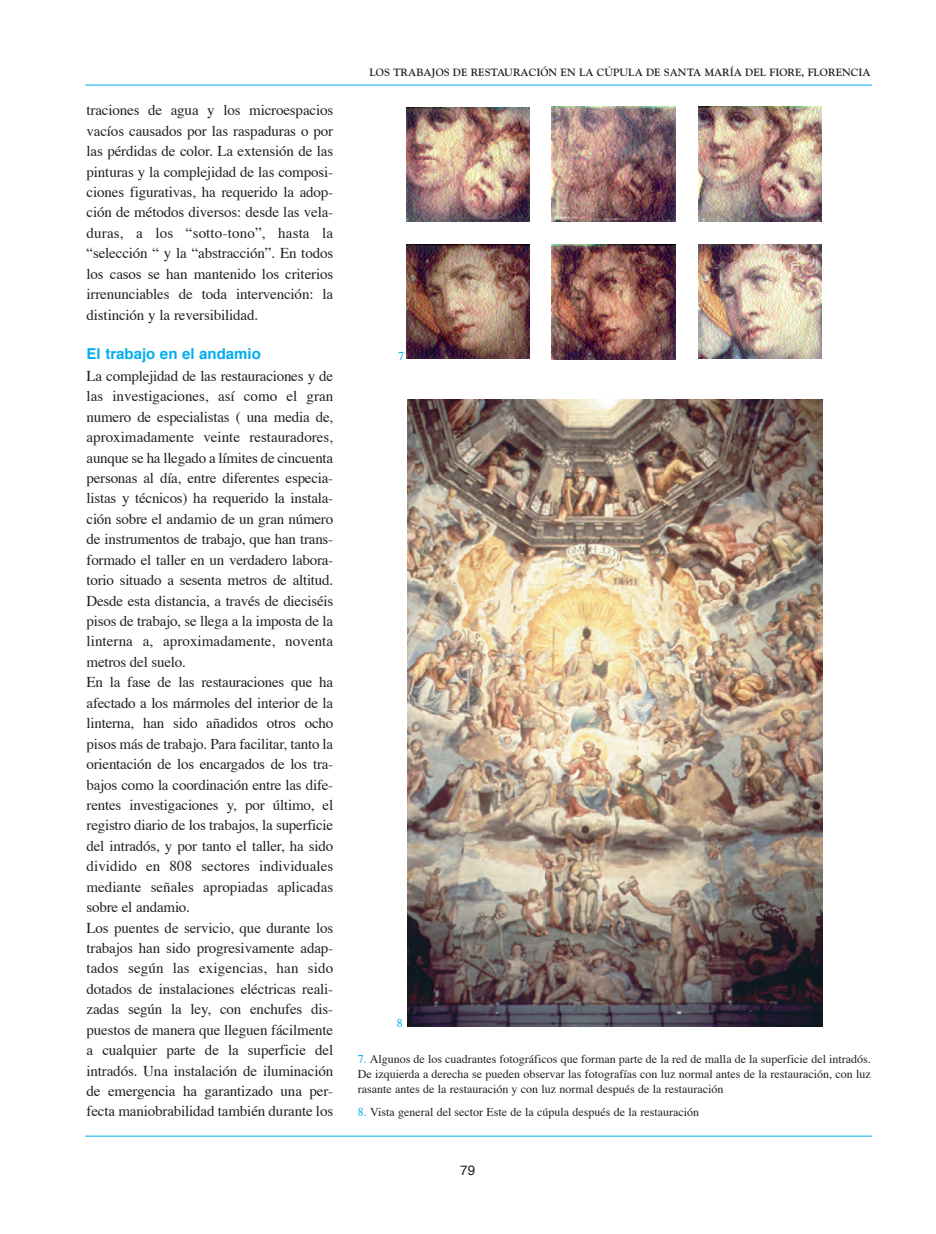
<style>
.page{position:relative;width:936px;height:1234px;background:#fff}
.page>*{position:absolute;margin:0;border:0;box-sizing:border-box;transform-origin:0 0}
.t1{font:15px/20.4px "Times";letter-spacing:-.015em;color:#231f20;text-align:justify}
.t2{font:700 15px "Helvetica";color:#00aeef}
.t3{font:13.5px "Helvetica";color:#231f20}
.t4{font:12px/15px "Times";color:#231f20;text-align:justify}
.t5{font:12px "Times";color:#00aeef}
.t6{font:700 10.5px "Goudy";color:#231f20}
.s1{color:#00aeef}
</style>
<div class="page">
<hr style="left:85px;top:85px;width:787px;height:1px;background:#00aeef">
<hr style="left:85px;top:1135px;width:787px;height:1px;background:#00aeef">
<img style="left:407px;top:108px;width:122px;height:114px">
<img style="left:408px;top:400px;width:414px;height:626px">
<img style="left:407px;top:244px;width:122px;height:115px">
<img style="left:551px;top:244px;width:124px;height:115px">
<img style="left:551px;top:107px;width:124px;height:114px">
<img style="left:698px;top:107px;width:123px;height:114px">
<img style="left:698px;top:244px;width:123px;height:115px">
<p class="t1" style="left:87px;top:101px;width:248px">traciones de agua y los microespacios vacíos causados por las raspaduras o por las pérdidas de color. La extensión de las pinturas y la complejidad de las composi&shy;ciones figurativas, ha requerido la adop&shy;ción de métodos diversos: desde las vela&shy;duras, a los “sotto-tono”, hasta la “selección “ y la “abstracción”. En todos los casos se han mantenido los criterios irrenunciables de toda intervención: la distinción y la reversibilidad.</p>
<p class="t2" style="left:87px;top:347px;width:176px">El trabajo en el andamio</p>
<p class="t1" style="left:87px;top:367px;width:248px;text-align:left">La complejidad de las restauraciones y de las investigaciones, así como el gran numero de especialistas ( una media de, aproximadamente veinte restauradores, aunque se ha llegado a límites de cincuenta personas al día, entre diferentes especia&shy;listas y técnicos) ha requerido la instala&shy;ción sobre el andamio de un gran número de instrumentos de trabajo, que han trans&shy;formado el taller en un verdadero labora&shy;torio situado a sesenta metros de altitud.<br>Desde esta distancia, a través de dieciséis pisos de trabajo, se llega a la imposta de la linterna a, aproximadamente, noventa metros del suelo.<br>En la fase de las restauraciones que ha afectado a los mármoles del interior de la linterna, han sido añadidos otros ocho pisos más de trabajo. Para facilitar, tanto la orientación de los encargados de los tra&shy;bajos como la coordinación entre las dife&shy;rentes investigaciones y, por último, el registro diario de los trabajos, la superficie del intradós, y por tanto el taller, ha sido dividido en 808 sectores individuales mediante señales apropiadas aplicadas sobre el andamio.<br>Los puentes de servicio, que durante los trabajos han sido progresivamente adap&shy;tados según las exigencias, han sido dotados de instalaciones eléctricas reali&shy;zadas según la ley, con enchufes dis&shy;puestos de manera que lleguen fácilmente a cualquier parte de la superficie del intradós. Una instalación de iluminación de emergencia ha garantizado una per&shy;fecta maniobrabilidad también durante los</p>
<p class="t6" style="left:369px;top:66px;width:503px">LOS TRABAJOS DE RESTAURACIÓN EN LA CÚPULA DE SANTA MARÍA DEL FIORE, FLORENCIA</p>
<p class="t5" style="left:398px;top:350px;width:7px">7</p>
<p class="t5" style="left:396px;top:1017px;width:7px">8</p>
<p class="t4" style="left:358px;top:1052px;width:514px"><span class="s1">7.</span> Algunos de los cuadrantes fotográficos que forman parte de la red de malla de la superficie del intradós.<br>De izquierda a derecha se pueden observar las fotografías con luz normal antes de la restauración, con luz rasante antes de la restauración y con luz normal después de la restauración</p>
<p class="t4" style="left:358px;top:1105px;width:343px"><span class="s1">8.</span> Vista general del sector Este de la cúpula después de la restauración</p>
<p class="t3" style="left:460px;top:1163px;width:17px">79</p>
</div>
